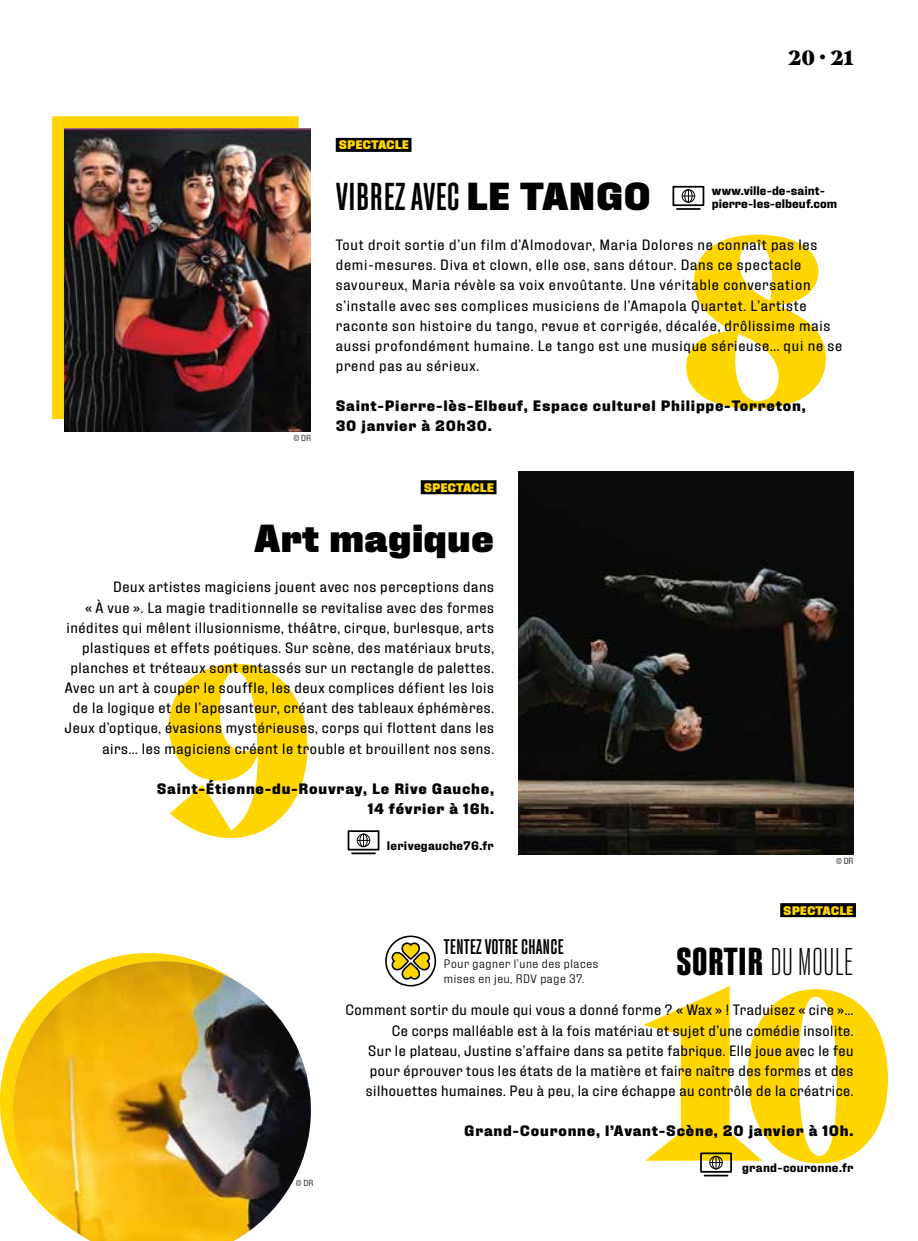
<style>
.page{position:relative;width:918px;height:1241px;background:#fff}
.page>*{position:absolute;margin:0;border:0;box-sizing:border-box;transform-origin:0 0}
.t1{font:900 245px "Beirut Display Trial";color:#ffd500}
.t2{font:500 condensed 38.5px "Fixture";color:#000}
.t3{font:200 condensed 38.5px "Fixture";color:#000}
.t4{font:900 38.5px "Fixture";color:#000}
.t5{font:500 condensed 21px "Fixture";color:#000}
.t6{font:900 21px "Beirut Display Trial";color:#000}
.t7{font:14.88px/20.1px "Fixture";letter-spacing:.04em;color:#000;text-align:right}
.t8{font:800 14.88px/20.1px "Fixture";letter-spacing:.05em;color:#000}
.t9{font:700 12.25px/13.5px "Fixture";letter-spacing:.015em;color:#000}
.t10{font:300 12.25px/14.7px "Fixture";letter-spacing:.05em;color:#000}
.t11{font:900 12.25px "Fixture";color:#ffd500}
.t12{font:300 8.75px "Fixture";color:#000}
.s1{font-weight:900;font-stretch:normal}
.s2{font-weight:700}
</style>
<div class="page">
<svg style="left:0;top:953px;width:197px;height:210px"></svg>
<img style="left:13px;top:961px;width:298px;height:279px">
<img style="left:519px;top:471px;width:334px;height:383px">
<div style="left:52px;top:117px;width:247px;height:302px;background:#ffd500"></div>
<img style="left:64px;top:129px;width:247px;height:302px">
<div style="left:336px;top:138px;width:75px;height:14px;background:#000"></div>
<div style="left:780px;top:903px;width:76px;height:14px;background:#000"></div>
<div style="left:421px;top:480px;width:75px;height:14px;background:#000"></div>
<div style="left:348px;top:830px;width:31px;height:20px;border:2px solid #000"></div>
<hr style="left:352px;top:852px;width:23px;height:2px;background:#000">
<div style="left:357px;top:833px;width:13px;height:14px;border:1px solid #000;border-radius:50%"></div>
<div style="left:359px;top:833px;width:8px;height:14px;border:1px solid #000;border-radius:50%"></div>
<svg style="left:357px;top:834px;width:12px;height:12px"></svg>
<div style="left:700px;top:1152px;width:32px;height:20px;border:2px solid #000"></div>
<hr style="left:704px;top:1174px;width:23px;height:2px;background:#000">
<div style="left:709px;top:1155px;width:14px;height:13px;border:1px solid #000;border-radius:50%"></div>
<div style="left:712px;top:1155px;width:8px;height:13px;border:1px solid #000;border-radius:50%"></div>
<svg style="left:710px;top:1156px;width:12px;height:12px"></svg>
<svg style="left:385px;top:935px;width:51px;height:51px"></svg>
<div style="left:672px;top:186px;width:32px;height:20px;border:2px solid #000"></div>
<hr style="left:677px;top:208px;width:23px;height:2px;background:#000">
<div style="left:682px;top:189px;width:13px;height:14px;border:1px solid #000;border-radius:50%"></div>
<div style="left:684px;top:189px;width:8px;height:14px;border:1px solid #000;border-radius:50%"></div>
<svg style="left:682px;top:190px;width:12px;height:12px"></svg>
<h3 class="t6" style="left:788px;top:49px;width:67px">20 . 21</h3>
<p class="t12" style="left:294px;top:432px;width:19px">© DR</p>
<p class="t11" style="left:339px;top:137px;width:72px">SPECTACLE</p>
<h2 class="t2" style="left:336px;top:174px;width:317px">VIBREZ AVEC <span class="s1">LE TANGO</span></h2>
<p class="t7" style="left:336px;top:235px;width:508px;text-align:left">Tout droit sortie d’un film d’Almodovar, Maria Dolores ne connaît pas les demi-mesures. Diva et clown, elle ose, sans détour. Dans ce spectacle savoureux, Maria révèle sa voix envoûtante. Une véritable conversation s’installe avec ses complices musiciens de l’Amapola Quartet. L’artiste raconte son histoire du tango, revue et corrigée, décalée, drôlissime mais aussi profondément humaine. Le tango est une musique sérieuse… qui ne se prend pas au sérieux.</p>
<p class="t8" style="left:336px;top:396px;width:471px">Saint-Pierre-lès-Elbeuf, Espace culturel Philippe-Torreton,<br>30 janvier à 20h30.</p>
<p class="t9" style="left:712px;top:184px;width:127px">www.ville-de-saint&shy;pierre-les-elbeuf.com</p>
<h1 class="t1" style="left:676px;top:220px;width:161px">8</h1>
<p class="t11" style="left:424px;top:479px;width:72px">SPECTACLE</p>
<h2 class="t4" style="left:254px;top:512px;width:241px">Art magique</h2>
<p class="t7" style="left:64px;top:577px;width:431px">Deux artistes magiciens jouent avec nos perceptions dans<br>« À vue ». La magie traditionnelle se revitalise avec des formes inédites qui mêlent illusionnisme, théâtre, cirque, burlesque, arts plastiques et effets poétiques. Sur scène, des matériaux bruts, planches et tréteaux sont entassés sur un rectangle de palettes.<br>Avec un art à couper le souffle, les deux complices défient les lois de la logique et de l’apesanteur, créant des tableaux éphémères.<br>Jeux d’optique, évasions mystérieuses, corps qui flottent dans les airs... les magiciens créent le trouble et brouillent nos sens.</p>
<p class="t8" style="left:157px;top:778px;width:339px;text-align:right">Saint-Étienne-du-Rouvray, Le Rive Gauche,<br>14 février à 16h.</p>
<h1 class="t1" style="left:159px;top:649px;width:160px">9</h1>
<p class="t9" style="left:387px;top:839px;width:108px">lerivegauche76.fr</p>
<p class="t12" style="left:836px;top:855px;width:19px">© DR</p>
<p class="t12" style="left:296px;top:1177px;width:19px">© DR</p>
<p class="t11" style="left:783px;top:901px;width:72px">SPECTACLE</p>
<h2 class="t3" style="left:676px;top:936px;width:179px"><span class="s2">SORTIR</span> DU MOULE</h2>
<p class="t7" style="left:345px;top:999px;width:509px">Comment sortir du moule qui vous a donné forme ? « Wax » ! Traduisez « cire »...<br>Ce corps malléable est à la fois matériau et sujet d’une comédie insolite.<br>Sur le plateau, Justine s’affaire dans sa petite fabrique. Elle joue avec le feu pour éprouver tous les états de la matière et faire naître des formes et des silhouettes humaines. Peu à peu, la cire échappe au contrôle de la créatrice.</p>
<p class="t8" style="left:464px;top:1120px;width:391px">Grand-Couronne, l’Avant-Scène, 20 janvier à 10h.</p>
<h3 class="t5" style="left:444px;top:933px;width:121px">TENTEZ VOTRE CHANCE</h3>
<p class="t10" style="left:444px;top:956px;width:156px">Pour gagner l’une des places mises en jeu, RDV page 37.</p>
<h1 class="t1" style="left:642px;top:974px;width:257px">10</h1>
<p class="t9" style="left:742px;top:1161px;width:113px">grand-couronne.fr</p>
</div>
